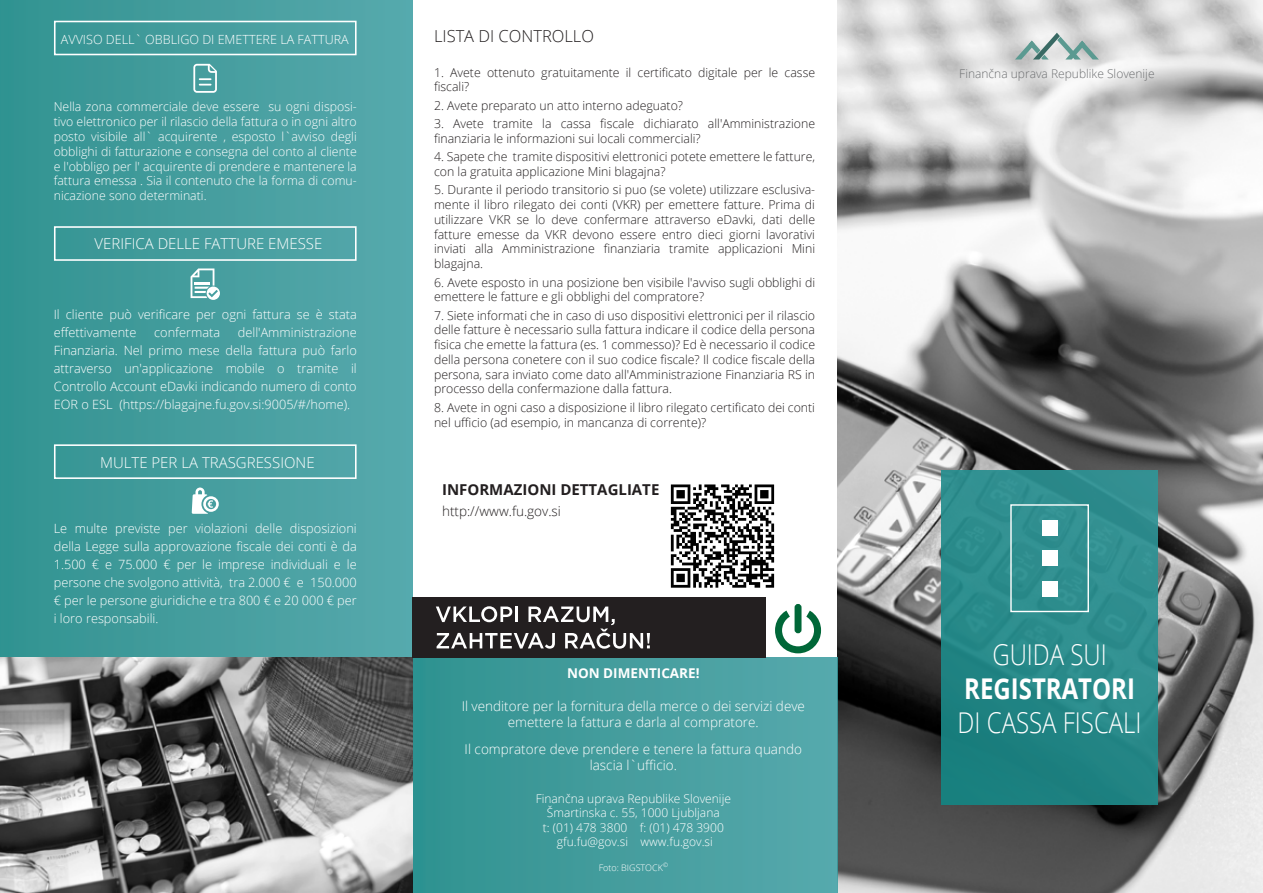
<style>
.page{position:relative;width:1263px;height:893px;background:#fff}
.page>*{position:absolute;margin:0;border:0;box-sizing:border-box;transform-origin:0 0}
.t1{font:300 28.65px "Open Sans";color:#fff;scale:.84 1}
.t2{font:700 28.65px "Open Sans";color:#fff;scale:.84 1}
.t3{font:300 16.5px "Open Sans";color:#231f20}
.t4{font:300 15px "Open Sans";color:#fff}
.t5{font:700 15px "Open Sans";color:#231f20}
.t6{font:300 13.5px/16.2px "Open Sans";color:#fff;text-align:center}
.t7{font:300 13.5px "Open Sans";color:#231f20}
.t8{font:700 13.5px "Open Sans";color:#fff}
.t9{font:300 12.75px/18px "Open Sans";color:#fff;text-align:justify}
.t10{font:300 12.6px "Open Sans";color:#fff}
.t11{font:300 12.3px/14.7px "Open Sans";color:#231f20}
.t12{font:300 12.3px/14.7px "Open Sans";color:#fff;text-align:justify}
.t13{font:300 12px/14.4px "Open Sans";color:#fff;text-align:center}
.t14{font:300 12px "Open Sans";color:#6d6f71}
.t15{font:300 9px "Open Sans";color:#fff}
.t16{font:300 6px "Open Sans";color:#fff}
</style>
<div class="page">
<img style="left:838px;top:0;width:425px;height:893px">
<div style="left:412px;top:658px;width:426px;height:235px;background:linear-gradient(to right,#309290,#58a9ad)"></div>
<div style="left:0;top:0;width:412px;height:876px;background:linear-gradient(to right,#329391,#57a9ad)"></div>
<img style="left:0;top:658px;width:412px;height:235px">
<div style="left:54px;top:21px;width:303px;height:34px;border:2px solid #fff"></div>
<div style="left:54px;top:444px;width:303px;height:35px;border:2px solid #fff"></div>
<svg style="left:193px;top:64px;width:24px;height:29px"></svg>
<svg style="left:192px;top:487px;width:27px;height:27px"></svg>
<svg style="left:1015px;top:33px;width:84px;height:27px;background:#b3c4c2"></svg>
<div style="left:942px;top:471px;width:215px;height:334px;background:linear-gradient(to bottom,#359293,#1c8180)"></div>
<div style="left:1010px;top:504px;width:79px;height:108px;border:1px solid #fff"></div>
<div style="left:1042px;top:520px;width:15px;height:15px;background:#fff"></div>
<div style="left:1042px;top:551px;width:15px;height:15px;background:#fff"></div>
<div style="left:1042px;top:581px;width:15px;height:15px;background:#fff"></div>
<div style="left:54px;top:226px;width:303px;height:35px;border:2px solid #fff"></div>
<svg style="left:191px;top:268px;width:29px;height:32px"></svg>
<div style="left:412px;top:597px;width:354px;height:61px;background:#231f20"></div>
<svg style="left:436px;top:606px;width:214px;height:43px"></svg>
<div style="left:775px;top:607px;width:46px;height:46px;border:7px solid #006738;border-radius:50%"></div>
<svg style="left:784px;top:606px;width:28px;height:25px"></svg>
<hr style="left:796px;top:605px;width:4px;height:27px;background:#006738;border-radius:2px">
<div style="left:794px;top:604px;width:7px;height:29px;border:2px solid #006738;border-radius:2px"></div>
<svg style="left:671px;top:484px;width:103px;height:104px"></svg>
<p class="t10" style="left:61px;top:31px;width:289px">AVVISO DELL` OBBLIGO DI EMETTERE LA FATTURA</p>
<p class="t12" style="left:54px;top:99px;width:305px">Nella zona commerciale deve essere su ogni disposi&shy;tivo elettronico per il rilascio della fattura o in ogni altro posto visibile all` acquirente , esposto l`avviso degli obblighi di fatturazione e consegna del conto al cliente e l'obbligo per l' acquirente di prendere e mantenere la fattura emessa . Sia il contenuto che la forma di comu&shy;nicazione sono determinati.</p>
<p class="t4" style="left:95px;top:234px;width:229px">VERIFICA DELLE FATTURE EMESSE</p>
<p class="t9" style="left:54px;top:305px;width:305px">Il cliente può verificare per ogni fattura se è stata effettivamente</p>
<p class="t9" style="left:154px;top:323px;width:67px">confermata</p>
<p class="t9" style="left:54px;top:323px;width:305px;text-indent:184px">dell'Amministrazione Finanziaria. Nel primo mese della fattura può farlo attraverso un'applicazione mobile o tramite il Controllo Account eDavki indicando numero di conto EOR o ESL (https://blagajne.fu.gov.si:9005/#/home).</p>
<p class="t4" style="left:100px;top:452px;width:216px">MULTE PER LA TRASGRESSIONE</p>
<p class="t9" style="left:54px;top:519px;width:305px">Le multe previste per violazioni delle disposizioni della Legge sulla approvazione fiscale dei conti è da 1.500 € e 75.000 € per le imprese individuali e le persone che svolgono attività, tra 2.000 € e 150.000 € per le persone giuridiche e tra 800 € e 20 000 € per i loro responsabili.</p>
<h2 class="t3" style="left:434px;top:25px;width:161px">LISTA DI CONTROLLO</h2>
<p class="t11" style="left:434px;top:64px;width:383px">1. Avete ottenuto gratuitamente il certificato digitale per le casse fiscali?</p>
<p class="t11" style="left:434px;top:98px;width:251px">2. Avete preparato un atto interno adeguato?</p>
<p class="t11" style="left:434px;top:116px;width:383px">3. Avete tramite la cassa fiscale dichiarato all'Amministrazione finanziaria le informazioni sui locali commerciali?</p>
<p class="t11" style="left:434px;top:149px;width:383px">4. Sapete che tramite dispositivi elettronici potete emettere le fatture, con la gratuita applicazione Mini blagajna?</p>
<p class="t11" style="left:434px;top:182px;width:383px;text-align:justify">5. Durante il periodo transitorio si puo (se volete) utilizzare esclusiva&shy;mente il libro rilegato dei conti (VKR) per emettere fatture. Prima di utilizzare VKR se lo deve confermare attraverso eDavki, dati delle fatture emesse da VKR devono essere entro dieci giorni lavorativi inviati alla Amministrazione finanziaria tramite applicazioni Mini blagajna.</p>
<p class="t11" style="left:434px;top:274px;width:383px">6. Avete esposto in una posizione ben visibile l'avviso sugli obblighi di emettere le fatture e gli obblighi del compratore?</p>
<p class="t11" style="left:434px;top:307px;width:383px;text-align:justify">7. Siete informati che in caso di uso dispositivi elettronici per il rilascio delle fatture è necessario sulla fattura indicare il codice della persona fisica che emette la fattura (es. 1 commesso)? Ed è necessario il codice della persona conetere con il suo codice fiscale? Il codice fiscale della persona, sara inviato come dato all'Amministrazione Finanziaria RS in processo della confermazione dalla fattura.</p>
<p class="t11" style="left:434px;top:400px;width:382px">8. Avete in ogni caso a disposizione il libro rilegato certificato dei conti nel ufficio (ad esempio, in mancanza di corrente)?</p>
<p class="t5" style="left:442px;top:479px;width:219px">INFORMAZIONI DETTAGLIATE</p>
<p class="t7" style="left:442px;top:502px;width:120px">http://www.fu.gov.si</p>
<p class="t8" style="left:567px;top:664px;width:134px">NON DIMENTICARE!</p>
<p class="t6" style="left:462px;top:697px;width:345px">Il venditore per la fornitura della merce o dei servizi deve emettere la fattura e darla al compratore.</p>
<p class="t6" style="left:465px;top:741px;width:339px">Il compratore deve prendere e tenere la fattura quando lascia l`ufficio.</p>
<p class="t13" style="left:536px;top:791px;width:197px">Finančna uprava Republike Slovenije Šmartinska c. 55, 1000 Ljubljana<br>t: (01) 478 3800 f: (01) 478 3900 gfu.fu@gov.si www.fu.gov.si</p>
<p class="t15" style="left:599px;top:862px;width:66px">Foto: BIGSTOCK</p>
<p class="t16" style="left:663px;top:860px;width:6px">©</p>
<p class="t14" style="left:959px;top:65px;width:197px">Finančna uprava Republike Slovenije</p>
<h1 class="t1" style="left:992px;top:634px;width:138px">GUIDA SUI</h1>
<h1 class="t2" style="left:964px;top:668px;width:205px">REGISTRATORI</h1>
<h1 class="t1" style="left:957px;top:703px;width:221px">DI CASSA FISCALI</h1>
</div>
